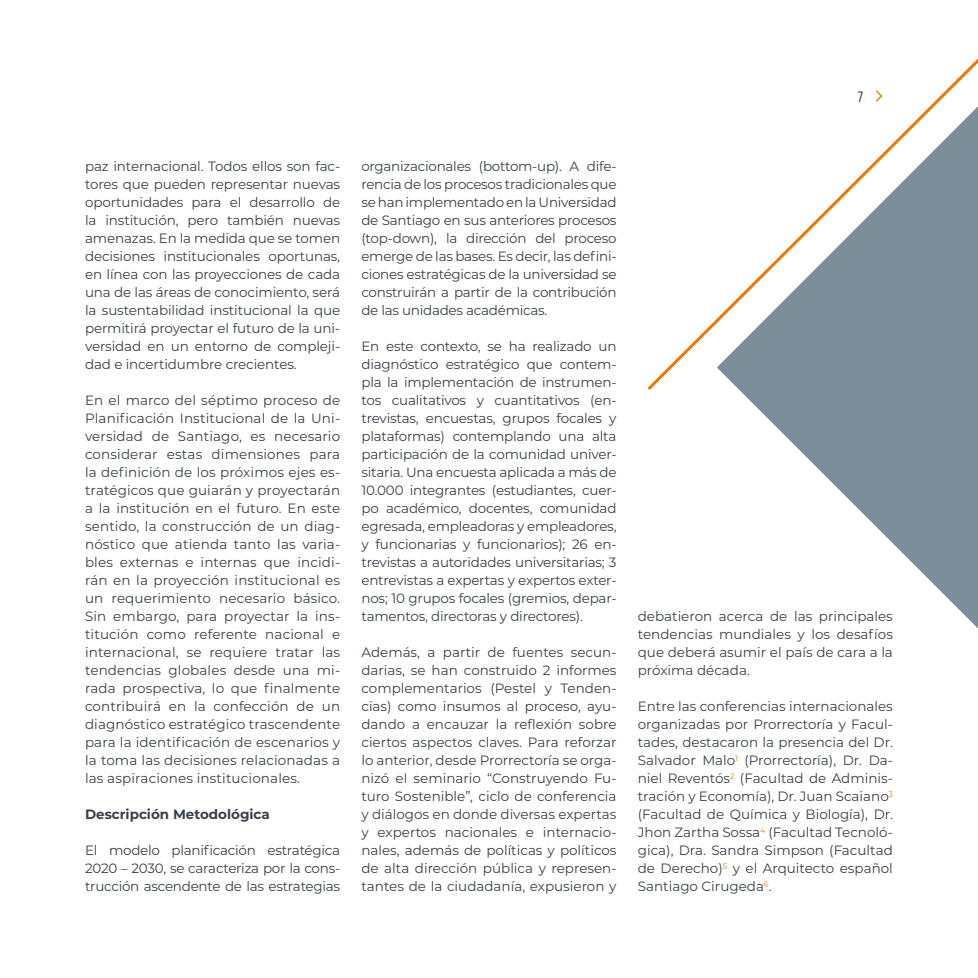
<style>
.page{position:relative;width:978px;height:978px;background:#fff}
.page>*{position:absolute;margin:0;border:0;box-sizing:border-box;transform-origin:0 0}
.t1{font:15px "Bebas Neue";color:#394049}
.t2{font:13.5px/18px "Montserrat";letter-spacing:-.01em;color:#394049;text-align:justify}
.t3{font:700 13.5px "Montserrat";color:#394049}
</style>
<div class="page">
<svg style="left:647px;top:58px;width:331px;height:332px"></svg>
<svg style="left:717px;top:106px;width:261px;height:522px"></svg>
<svg style="left:876px;top:90px;width:6px;height:12px"></svg>
<p class="t1" style="left:857px;top:88px;width:7px">7</p>
<p class="t2" style="left:85px;top:157px;width:257px">paz internacional. Todos ellos son fac&shy;tores que pueden representar nuevas oportunidades para el desarrollo de la institución, pero también nuevas amenazas. En la medida que se tomen decisiones institucionales oportunas, en línea con las proyecciones de cada una de las áreas de conocimiento, será la sustentabilidad institucional la que permitirá proyectar el futuro de la uni&shy;versidad en un entorno de compleji&shy;dad e incertidumbre crecientes.</p>
<p class="t2" style="left:85px;top:391px;width:257px">En el marco del séptimo proceso de Planificación Institucional de la Uni&shy;versidad de Santiago, es necesario considerar estas dimensiones para la definición de los próximos ejes es&shy;tratégicos que guiarán y proyectarán a la institución en el futuro. En este sentido, la construcción de un diag&shy;nóstico que atienda tanto las varia&shy;bles externas e internas que incidi&shy;rán en la proyección institucional es un requerimiento necesario básico.<br>Sin embargo, para proyectar la ins&shy;titución como referente nacional e internacional, se requiere tratar las tendencias globales desde una mi&shy;rada prospectiva, lo que finalmente contribuirá en la confección de un diagnóstico estratégico trascendente para la identificación de escenarios y la toma las decisiones relacionadas a las aspiraciones institucionales.</p>
<p class="t3" style="left:85px;top:805px;width:186px">Descripción Metodológica</p>
<p class="t2" style="left:85px;top:841px;width:257px">El modelo planificación estratégica 2020 – 2030, se caracteriza por la cons&shy;trucción ascendente de las estrategias</p>
<p class="t2" style="left:361px;top:157px;width:257px">organizacionales (bottom-up). A dife&shy;rencia de los procesos tradicionales que se han implementado en la Universidad de Santiago en sus anteriores procesos (top-down), la dirección del proceso emerge de las bases. Es decir, las defini&shy;ciones estratégicas de la universidad se construirán a partir de la contribución de las unidades académicas.</p>
<p class="t2" style="left:361px;top:337px;width:257px">En este contexto, se ha realizado un diagnóstico estratégico que contem&shy;pla la implementación de instrumen&shy;tos cualitativos y cuantitativos (en&shy;trevistas, encuestas, grupos focales y plataformas) contemplando una alta participación de la comunidad univer&shy;sitaria. Una encuesta aplicada a más de 10.000 integrantes (estudiantes, cuer&shy;po académico, docentes, comunidad egresada, empleadoras y empleadores, y funcionarias y funcionarios); 26 en&shy;trevistas a autoridades universitarias; 3 entrevistas a expertas y expertos exter&shy;nos; 10 grupos focales (gremios, depar&shy;tamentos, directoras y directores).</p>
<p class="t2" style="left:361px;top:643px;width:257px">Además, a partir de fuentes secun&shy;darias, se han construido 2 informes complementarios (Pestel y Tenden&shy;cias) como insumos al proceso, ayu&shy;dando a encauzar la reflexión sobre ciertos aspectos claves. Para reforzar lo anterior, desde Prorrectoría se orga&shy;nizó el seminario “Construyendo Fu&shy;turo Sostenible”, ciclo de conferencia y diálogos en donde diversas expertas y expertos nacionales e internacio&shy;nales, además de políticas y políticos de alta dirección pública y represen&shy;tantes de la ciudadanía, expusieron y</p>
<p class="t2" style="left:638px;top:607px;width:257px">debatieron acerca de las principales tendencias mundiales y los desafíos que deberá asumir el país de cara a la próxima década.</p>
<p class="t2" style="left:638px;top:697px;width:257px">Entre las conferencias internacionales organizadas por Prorrectoría y Facul&shy;tades, destacaron la presencia del Dr.<br>Salvador Malo<sup>1</sup> (Prorrectoría), Dr. Da&shy;niel Reventós<sup>2</sup> (Facultad de Adminis&shy;tración y Economía), Dr. Juan Scaiano<sup>3 </sup>(Facultad de Química y Biología), Dr.<br>Jhon Zartha Sossa<sup>4</sup> (Facultad Tecnoló&shy;gica), Dra. Sandra Simpson (Facultad de Derecho)<sup>5</sup> y el Arquitecto español Santiago Cirugeda<sup>6</sup>.</p>
</div>
